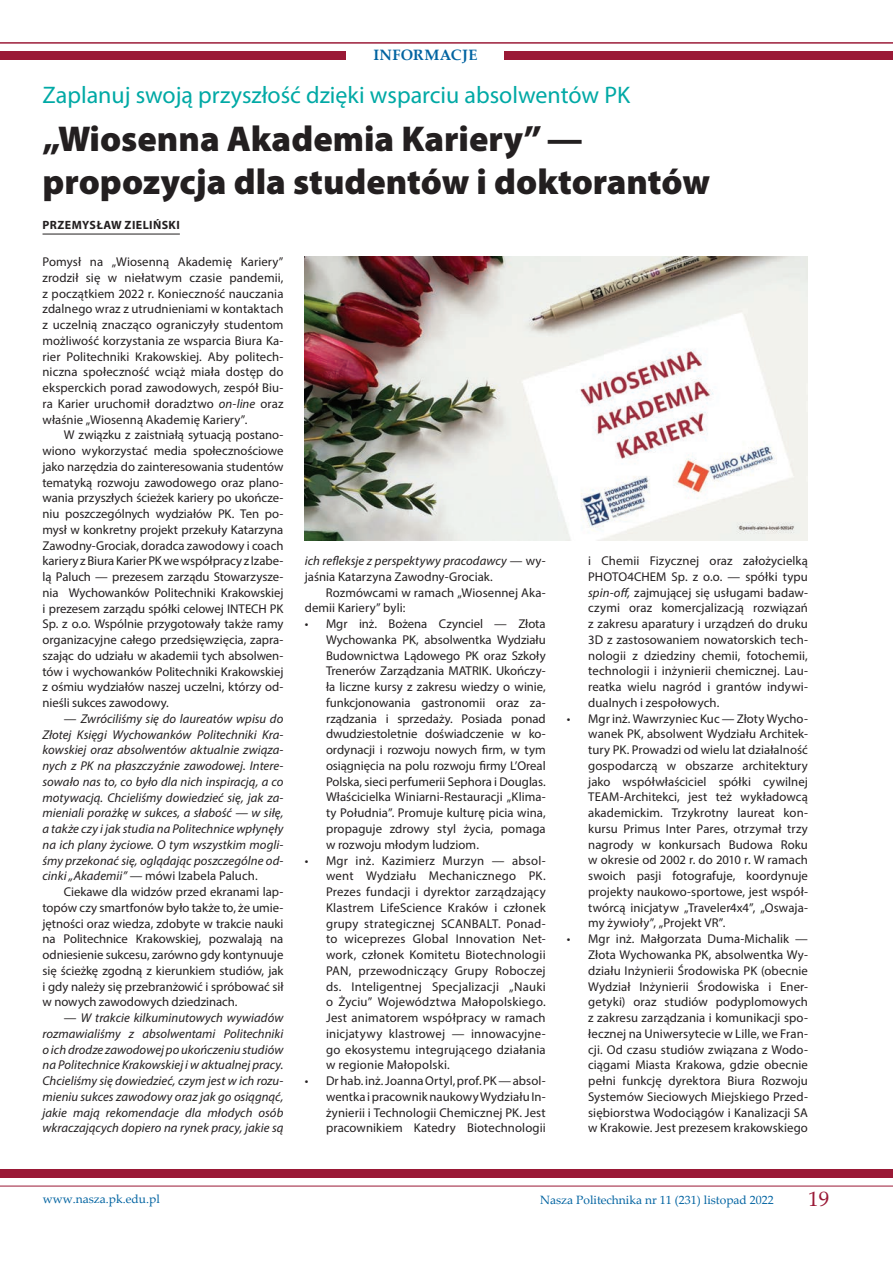
<style>
.page{position:relative;width:893px;height:1263px;background:#fff}
.page>*{position:absolute;margin:0;border:0;box-sizing:border-box;transform-origin:0 0}
.tytul_1_24{font:900 36px/43.2px "Myriad Pro";color:#231f20}
.nadtytul_zielony{font:24px "Myriad Pro";color:#00a9a5}
.t1{font:21px "Palatino Linotype";color:#9a1936}
.t2{font:700 15px "Palatino Linotype";letter-spacing:.02em;color:#0063a1}
.tekst_bezszerwyf_wc{font:12.75px/15.8px "Myriad Pro";letter-spacing:.01em;color:#231f20;text-align:justify}
.tekst_zasadniczy_3_n{font:12.75px/15.8px "Myriad Pro";letter-spacing:.005em;color:#231f20;text-align:justify}
.tekst_zasadniczy_3_n-2{font:italic 12.75px/15.8px "Myriad Pro";letter-spacing:.005em;color:#231f20;text-align:justify}
.t3{font:12px "Palatino Linotype";color:#0063a1}
.autor_maly{font:700 12px "Myriad Pro";letter-spacing:.035em;color:#231f20}
.s1{font-style:italic}
.s2{font-style:normal}
</style>
<div class="page">
<div style="left:0;top:51px;width:893px;height:9px;background:#9a1936"></div>
<div style="left:0;top:1169px;width:893px;height:9px;background:#9a1936"></div>
<hr style="left:0;top:1186px;width:893px;height:1px;background:#9a1936">
<div style="left:347px;top:45px;width:157px;height:21px;background:#fff"></div>
<hr style="left:0;top:43px;width:893px;height:1px;background:#9a1936">
<hr style="left:43px;top:234px;width:137px;height:1px;background:#231f20">
<img style="left:305px;top:257px;width:503px;height:283px">
<p class="t2" style="left:373px;top:45px;width:106px">INFORMACJE</p>
<p class="nadtytul_zielony" style="left:43px;top:80px;width:589px">Zaplanuj swoją przyszłość dzięki wsparciu absolwentów PK</p>
<p class="tytul_1_24" style="left:43px;top:115px;width:669px">„Wiosenna Akademia Kariery” — propozycja dla studentów i doktorantów</p>
<p class="autor_maly" style="left:43px;top:218px;width:139px">PRZEMYSŁAW ZIELIŃSKI</p>
<p class="tekst_zasadniczy_3_n" style="left:43px;top:254px;width:242px">Pomysł na „Wiosenną Akademię Kariery” zrodził się w niełatwym czasie pandemii, z początkiem 2022 r. Konieczność nauczania zdalnego wraz z utrudnieniami w kontaktach z uczelnią znacząco ograniczyły studentom możliwość korzystania ze wsparcia Biura Ka&shy;rier Politechniki Krakowskiej. Aby politech&shy;niczna społeczność wciąż miała dostęp do eksperckich porad zawodowych, zespół Biu&shy;ra Karier uruchomił doradztwo <span class="s1">on-line</span> oraz właśnie „Wiosenną Akademię Kariery”.</p>
<p class="tekst_zasadniczy_3_n" style="left:43px;top:427px;width:242px;text-indent:21px">W związku z zaistniałą sytuacją postano&shy;wiono wykorzystać media społecznościowe jako narzędzia do zainteresowania studentów tematyką rozwoju zawodowego oraz plano&shy;wania przyszłych ścieżek kariery po ukończe&shy;niu poszczególnych wydziałów PK. Ten po&shy;mysł w konkretny projekt przekuły Katarzyna Zawodny-Grociak, doradca zawodowy i coach kariery z Biura Karier PK we współpracy z Izabe&shy;lą Paluch — prezesem zarządu Stowarzysze&shy;nia Wychowanków Politechniki Krakowskiej i prezesem zarządu spółki celowej INTECH PK Sp. z o.o. Wspólnie przygotowały także ramy organizacyjne całego przedsięwzięcia, zapra&shy;szając do udziału w akademii tych absolwen&shy;tów i wychowanków Politechniki Krakowskiej z ośmiu wydziałów naszej uczelni, którzy od&shy;nieśli sukces zawodowy.</p>
<p class="tekst_zasadniczy_3_n-2" style="left:43px;top:710px;width:242px;text-indent:21px"><span class="s2">—</span> Zwróciliśmy się do laureatów wpisu do Złotej Księgi Wychowanków Politechniki Kra&shy;kowskiej oraz absolwentów aktualnie związa&shy;nych z PK na płaszczyźnie zawodowej. Intere&shy;sowało nas to, co było dla nich inspiracją, a co motywacją. Chcieliśmy dowiedzieć się, jak za&shy;mieniali porażkę w sukces, a słabość — w siłę, a także czy i jak studia na Politechnice wpłynęły na ich plany życiowe. O tym wszystkim mogli&shy;śmy przekonać się, oglądając poszczególne od&shy;cinki „Akademii” <span class="s2">— mówi Izabela Paluch.</span></p>
<p class="tekst_zasadniczy_3_n" style="left:43px;top:884px;width:242px;text-indent:21px">Ciekawe dla widzów przed ekranami lap&shy;topów czy smartfonów było także to, że umie&shy;jętności oraz wiedza, zdobyte w trakcie nauki na Politechnice Krakowskiej, pozwalają na odniesienie sukcesu, zarówno gdy kontynuuje się ścieżkę zgodną z kierunkiem studiów, jak i gdy należy się przebranżowić i spróbować sił w nowych zawodowych dziedzinach.</p>
<p class="tekst_zasadniczy_3_n-2" style="left:43px;top:1010px;width:242px;text-indent:21px"><span class="s2">—</span> W trakcie kilkuminutowych wywiadów rozmawialiśmy z absolwentami Politechniki o ich drodze zawodowej po ukończeniu studiów na Politechnice Krakowskiej i w aktualnej pracy.<br>Chcieliśmy się dowiedzieć, czym jest w ich rozu&shy;mieniu sukces zawodowy oraz jak go osiągnąć, jakie mają rekomendacje dla młodych osób wkraczających dopiero na rynek pracy, jakie są</p>
<p class="tekst_zasadniczy_3_n" style="left:305px;top:553px;width:242px"><span class="s1">ich refleksje z perspektywy pracodawcy</span> — wy&shy;jaśnia Katarzyna Zawodny-Grociak.</p>
<p class="tekst_zasadniczy_3_n" style="left:305px;top:584px;width:242px;text-indent:21px">Rozmówcami w ramach „Wiosennej Aka&shy;demii Kariery” byli:</p>
<p class="tekst_bezszerwyf_wc" style="left:326px;top:616px;width:221px;text-indent:-21px">• Mgr inż. Bożena Czynciel — Złota Wychowanka PK, absolwentka Wydziału Budownictwa Lądowego PK oraz Szkoły Trenerów Zarządzania MATRIK. Ukończy&shy;ła liczne kursy z zakresu wiedzy o winie, funkcjonowania gastronomii oraz za&shy;rządzania i sprzedaży. Posiada ponad dwudziestoletnie doświadczenie w ko&shy;ordynacji i rozwoju nowych firm, w tym osiągnięcia na polu rozwoju firmy L’Oreal Polska, sieci perfumerii Sephora i Douglas.<br>Właścicielka Winiarni-Restauracji „Klima&shy;ty Południa”. Promuje kulturę picia wina, propaguje zdrowy styl życia, pomaga w rozwoju młodym ludziom.</p>
<p class="tekst_bezszerwyf_wc" style="left:326px;top:852px;width:221px;text-indent:-21px">• Mgr inż. Kazimierz Murzyn — absol&shy;went Wydziału Mechanicznego PK.<br>Prezes fundacji i dyrektor zarządzający Klastrem LifeScience Kraków i członek grupy strategicznej SCANBALT. Ponad&shy;to wiceprezes Global Innovation Net&shy;work, członek Komitetu Biotechnologii PAN, przewodniczący Grupy Roboczej ds. Inteligentnej Specjalizacji „Nauki o Życiu” Województwa Małopolskiego.<br>Jest animatorem współpracy w ramach inicjatywy klastrowej — innowacyjne&shy;go ekosystemu integrującego działania w regionie Małopolski.</p>
<p class="tekst_bezszerwyf_wc" style="left:326px;top:1073px;width:221px;text-indent:-21px">• Dr hab. inż. Joanna Ortyl, prof. PK — absol&shy;wentka i pracownik naukowy Wydziału In&shy;żynierii i Technologii Chemicznej PK. Jest pracownikiem Katedry Biotechnologii</p>
<p class="tekst_bezszerwyf_wc" style="left:588px;top:553px;width:221px">i Chemii Fizycznej oraz założycielką PHOTO4CHEM Sp. z o.o. — spółki typu <span class="s1">spin-off,</span> zajmującej się usługami badaw&shy;czymi oraz komercjalizacją rozwiązań z zakresu aparatury i urządzeń do druku 3D z zastosowaniem nowatorskich tech&shy;nologii z dziedziny chemii, fotochemii, technologii i inżynierii chemicznej. Lau&shy;reatka wielu nagród i grantów indywi&shy;dualnych i zespołowych.</p>
<p class="tekst_bezszerwyf_wc" style="left:588px;top:710px;width:221px;text-indent:-21px">• Mgr inż. Wawrzyniec Kuc — Złoty Wycho&shy;wanek PK, absolwent Wydziału Architek&shy;tury PK. Prowadzi od wielu lat działalność gospodarczą w obszarze architektury jako współwłaściciel spółki cywilnej TEAM-Architekci, jest też wykładowcą akademickim. Trzykrotny laureat kon&shy;kursu Primus Inter Pares, otrzymał trzy nagrody w konkursach Budowa Roku w okresie od 2002 r. do 2010 r. W ramach swoich pasji fotografuje, koordynuje projekty naukowo-sportowe, jest współ&shy;twórcą inicjatyw „Traveler4x4”, „Oswaja&shy;my żywioły”, „Projekt VR”.</p>
<p class="tekst_bezszerwyf_wc" style="left:588px;top:931px;width:221px;text-indent:-21px">• Mgr inż. Małgorzata Duma-Michalik — Złota Wychowanka PK, absolwentka Wy&shy;działu Inżynierii Środowiska PK (obecnie Wydział Inżynierii Środowiska i Ener&shy;getyki) oraz studiów podyplomowych z zakresu zarządzania i komunikacji spo&shy;łecznej na Uniwersytecie w Lille, we Fran&shy;cji. Od czasu studiów związana z Wodo&shy;ciągami Miasta Krakowa, gdzie obecnie pełni funkcję dyrektora Biura Rozwoju Systemów Sieciowych Miejskiego Przed&shy;siębiorstwa Wodociągów i Kanalizacji SA w Krakowie. Jest prezesem krakowskiego</p>
<p class="t3" style="left:43px;top:1190px;width:118px">www.nasza.pk.edu.pl</p>
<p class="t3" style="left:540px;top:1191px;width:235px">Nasza Politechnika nr 11 (231) listopad 2022</p>
<h3 class="t1" style="left:808px;top:1184px;width:22px">19</h3>
</div>
